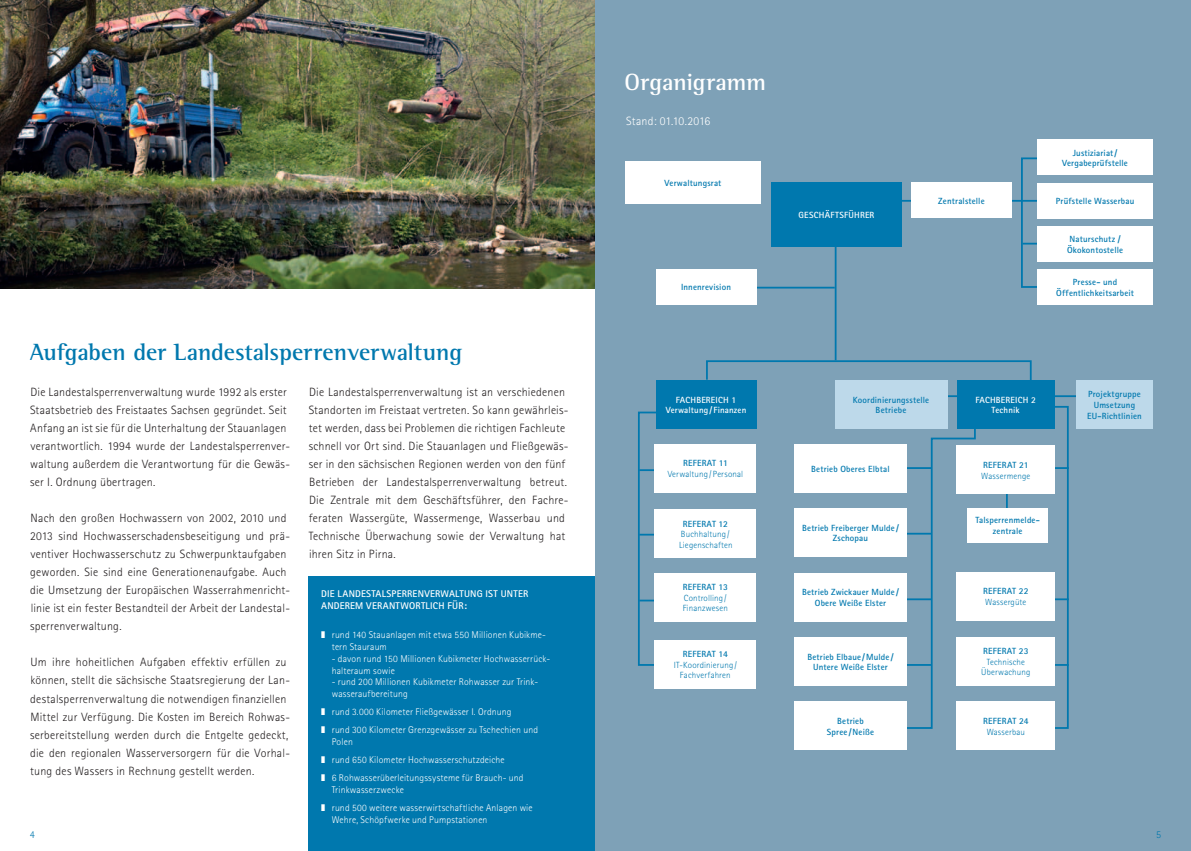
<style>
.page{position:relative;width:1191px;height:851px;background:#fff}
.page>*{position:absolute;margin:0;border:0;box-sizing:border-box;transform-origin:0 0}
.t1{font:700 24px "Rotis Semi Serif";color:#0078ae}
.t2{font:700 24px "Rotis Semi Serif";letter-spacing:-.005em;color:#fff}
.t3{font:300 12px/18px "Rotis Sans Serif";letter-spacing:.015em;color:#231f20}
.t4{font:300 12px "Rotis Sans Serif";color:#fff}
.t5{font:300 10.5px "Rotis Sans Serif";color:#0078ae}
.t6{font:300 9.75px/18.1px "Rotis Sans Serif";letter-spacing:.015em;color:#fff}
.t7{font:700 9.75px/11.7px "Rotis Sans Serif";letter-spacing:.02em;color:#fff}
.t8{font:700 9px/10.8px "Rotis Sans Serif";letter-spacing:.015em;color:#0078ae;text-align:center}
.t9{font:300 9px/10.8px "Rotis Sans Serif";letter-spacing:.015em;color:#0078ae;text-align:center}
.t10{font:700 9px/10.8px "Rotis Sans Serif";letter-spacing:.02em;color:#fff;text-align:center}
</style>
<div class="page">
<img style="left:0;top:0;width:595px;height:288px">
<div style="left:308px;top:576px;width:287px;height:274px;background:#0078ae"></div>
<div style="left:595px;top:0;width:596px;height:850px;background:#7ea1b7"></div>
<svg style="left:1024px;top:243px;width:13px;height:1px"></svg>
<hr style="left:792px;top:200px;width:248px;height:2px;background:#0078ae">
<hr style="left:666px;top:287px;width:168px;height:1px;background:#0078ae">
<div style="left:1021px;top:157px;width:35px;height:131px;border:2px solid #0078ae"></div>
<div style="left:1037px;top:139px;width:115px;height:36px;background:#fff"></div>
<div style="left:1037px;top:183px;width:115px;height:35px;background:#fff"></div>
<div style="left:1037px;top:226px;width:115px;height:35px;background:#fff"></div>
<div style="left:1037px;top:269px;width:115px;height:35px;background:#fff"></div>
<svg style="left:706px;top:359px;width:326px;height:28px"></svg>
<svg style="left:638px;top:411px;width:28px;height:255px"></svg>
<hr style="left:639px;top:599px;width:27px;height:2px;background:#0078ae">
<hr style="left:639px;top:533px;width:27px;height:2px;background:#0078ae">
<hr style="left:639px;top:469px;width:27px;height:2px;background:#0078ae">
<svg style="left:880px;top:422px;width:96px;height:307px"></svg>
<svg style="left:1038px;top:405px;width:31px;height:324px"></svg>
<hr style="left:881px;top:598px;width:50px;height:2px;background:#0078ae">
<hr style="left:881px;top:664px;width:50px;height:1px;background:#0078ae">
<hr style="left:881px;top:532px;width:50px;height:2px;background:#0078ae">
<hr style="left:881px;top:467px;width:50px;height:2px;background:#0078ae">
<hr style="left:1032px;top:598px;width:36px;height:2px;background:#0078ae">
<hr style="left:1032px;top:664px;width:36px;height:1px;background:#0078ae">
<hr style="left:1032px;top:467px;width:36px;height:2px;background:#0078ae">
<hr style="left:834px;top:239px;width:2px;height:121px;background:#0078ae">
<hr style="left:1006px;top:491px;width:1px;height:34px;background:#0078ae">
<div style="left:771px;top:182px;width:130px;height:65px;background:#0078ae"></div>
<div style="left:656px;top:380px;width:100px;height:49px;background:#0078ae"></div>
<div style="left:956px;top:701px;width:99px;height:49px;background:#fff"></div>
<div style="left:956px;top:572px;width:99px;height:48px;background:#fff"></div>
<div style="left:956px;top:636px;width:99px;height:49px;background:#fff"></div>
<div style="left:967px;top:507px;width:81px;height:35px;background:#fff"></div>
<div style="left:794px;top:444px;width:112px;height:48px;background:#fff"></div>
<div style="left:794px;top:508px;width:112px;height:48px;background:#fff"></div>
<div style="left:794px;top:572px;width:112px;height:49px;background:#fff"></div>
<div style="left:794px;top:637px;width:112px;height:48px;background:#fff"></div>
<div style="left:794px;top:701px;width:112px;height:49px;background:#fff"></div>
<div style="left:625px;top:161px;width:136px;height:43px;background:#fff"></div>
<div style="left:911px;top:182px;width:100px;height:36px;background:#fff"></div>
<div style="left:656px;top:269px;width:100px;height:35px;background:#fff"></div>
<div style="left:655px;top:444px;width:101px;height:48px;background:#fff"></div>
<div style="left:654px;top:509px;width:102px;height:49px;background:#fff"></div>
<div style="left:654px;top:572px;width:102px;height:49px;background:#fff"></div>
<div style="left:654px;top:640px;width:102px;height:48px;background:#fff"></div>
<hr style="left:903px;top:395px;width:173px;height:2px;background:#0078ae">
<div style="left:834px;top:380px;width:113px;height:49px;background:#bdd9ea"></div>
<div style="left:1076px;top:380px;width:76px;height:49px;background:#bdd9ea"></div>
<div style="left:956px;top:445px;width:99px;height:48px;background:#fff"></div>
<div style="left:956px;top:380px;width:98px;height:49px;background:#0078ae"></div>
<h1 class="t2" style="left:624px;top:68px;width:143px">Organigramm</h1>
<h1 class="t1" style="left:30px;top:338px;width:434px">Aufgaben der Landestalsperrenverwaltung</h1>
<p class="t3" style="left:30px;top:383px;width:261px">Die Landestalsperrenverwaltung wurde 1992 als erster Staatsbetrieb des Freistaates Sachsen gegründet. Seit Anfang an ist sie für die Unterhaltung der Stauanlagen verantwortlich. 1994 wurde der Landestalsperrenver&shy;waltung außerdem die Verantwortung für die Gewäs&shy;ser I. Ordnung übertragen.</p>
<p class="t3" style="left:30px;top:509px;width:261px">Nach den großen Hochwassern von 2002, 2010 und 2013 sind Hochwasserschadensbeseitigung und prä&shy;ventiver Hochwasserschutz zu Schwerpunktaufgaben geworden. Sie sind eine Generationenaufgabe. Auch die Umsetzung der Europäischen Wasserrahmenricht&shy;linie ist ein fester Bestandteil der Arbeit der Landestal&shy;sperrenverwaltung.</p>
<p class="t3" style="left:30px;top:653px;width:261px">Um ihre hoheitlichen Aufgaben effektiv erfüllen zu können, stellt die sächsische Staatsregierung der Lan&shy;destalsperrenverwaltung die notwendigen finanziellen Mittel zur Verfügung. Die Kosten im Bereich Rohwas&shy;serbereitstellung werden durch die Entgelte gedeckt, die den regionalen Wasserversorgern für die Vorhal&shy;tung des Wassers in Rechnung gestellt werden.</p>
<p class="t3" style="left:309px;top:383px;width:261px">Die Landestalsperrenverwaltung ist an verschiedenen Standorten im Freistaat vertreten. So kann gewährleis&shy;tet werden, dass bei Problemen die richtigen Fachleute schnell vor Ort sind. Die Stauanlagen und Fließgewäs&shy;ser in den sächsischen Regionen werden von den fünf Betrieben der Landestalsperrenverwaltung betreut.<br>Die Zentrale mit dem Geschäftsführer, den Fachre&shy;feraten Wassergüte, Wassermenge, Wasserbau und Technische Überwachung sowie der Verwaltung hat ihren Sitz in Pirna.</p>
<p class="t7" style="left:321px;top:587px;width:209px">Die Landestalsperrenverwaltung ist unter anderem verantwortlich für:</p>
<p class="t6" style="left:332px;top:629px;width:216px;line-height:11.7px;text-indent:-11px">❚ rund 140 Stauanlagen mit etwa 550 Millionen Kubikme&shy;tern Stauraum</p>
<p class="t6" style="left:332px;top:652px;width:220px;line-height:11.7px">- davon rund 150 Millionen Kubikmeter Hochwasserrück&shy;halteraum sowie</p>
<p class="t6" style="left:332px;top:676px;width:208px;line-height:11.7px">- rund 200 Millionen Kubikmeter Rohwasser zur Trink&shy;wasseraufbereitung</p>
<p class="t6" style="left:321px;top:702px;width:218px">❚ rund 3.000 Kilometer Fließgewässer I. Ordnung<br>❚ rund 300 Kilometer Grenzgewässer zu Tschechien und</p>
<p class="t6" style="left:321px;top:732px;width:204px;text-indent:11px">Polen<br>❚ rund 650 Kilometer Hochwasserschutzdeiche<br>❚ 6 Rohwasserüberleitungssysteme für Brauch- und</p>
<p class="t6" style="left:321px;top:780px;width:213px;text-indent:11px">Trinkwasserzwecke<br>❚ rund 500 weitere wasserwirtschaftliche Anlagen wie</p>
<p class="t6" style="left:332px;top:810px;width:157px">Wehre, Schöpfwerke und Pumpstationen</p>
<p class="t4" style="left:626px;top:113px;width:86px">Stand: 01.10.2016</p>
<p class="t8" style="left:664px;top:177px;width:58px">Verwaltungsrat</p>
<p class="t8" style="left:681px;top:281px;width:51px">I nnenrevision</p>
<p class="t10" style="left:665px;top:394px;width:82px">Fachbereich 1<br>Verwaltung / Finanzen</p>
<p class="t8" style="left:683px;top:457px;width:46px">Referat 11</p>
<p class="t9" style="left:668px;top:468px;width:77px">Verwaltung/Personal</p>
<p class="t8" style="left:683px;top:518px;width:47px">Referat 12</p>
<p class="t9" style="left:679px;top:529px;width:55px;text-align:left">Buchhaltung/<br>Liegenschaften</p>
<p class="t8" style="left:683px;top:581px;width:47px">Referat 13</p>
<p class="t9" style="left:682px;top:592px;width:47px;text-align:left">Controlling/<br>Finanzwesen</p>
<p class="t8" style="left:682px;top:648px;width:47px">Referat 14</p>
<p class="t9" style="left:673px;top:659px;width:65px">IT-Koordinierung /<br>Fachverfahren</p>
<p class="t10" style="left:798px;top:209px;width:77px">Geschäftsführer</p>
<p class="t8" style="left:938px;top:195px;width:48px">Zentralstelle</p>
<p class="t8" style="left:1062px;top:147px;width:67px">Justiziariat/<br>Vergabeprüfstelle</p>
<p class="t8" style="left:1055px;top:195px;width:80px">Prüfstelle Wasserbau</p>
<p class="t8" style="left:1067px;top:233px;width:58px;text-align:left">N aturschutz /<br>Ökokontostelle</p>
<p class="t8" style="left:1056px;top:276px;width:79px">Presse- und<br>Öffentlichkeitsarbeit</p>
<p class="t8" style="left:852px;top:394px;width:78px">Koordinierungsstelle<br>Betriebe</p>
<p class="t8" style="left:1087px;top:388px;width:56px">Projektgruppe<br>Umsetzung<br>EU-Richtlinien</p>
<p class="t10" style="left:975px;top:394px;width:62px">Fachbereich 2<br>Technik</p>
<p class="t8" style="left:811px;top:463px;width:80px">Betrieb Oberes Elbtal</p>
<p class="t8" style="left:983px;top:459px;width:47px">Referat 21</p>
<p class="t9" style="left:981px;top:470px;width:51px">Wassermenge</p>
<p class="t8" style="left:802px;top:522px;width:98px">Betrieb Freiberger M ulde/<br>Zschopau</p>
<p class="t8" style="left:975px;top:514px;width:66px">Talsperrenmelde&shy;zentrale</p>
<p class="t8" style="left:802px;top:586px;width:98px">Betrieb Zwickauer M ulde/<br>Obere Weiße Elster</p>
<p class="t8" style="left:983px;top:585px;width:47px">Referat 22</p>
<p class="t9" style="left:985px;top:596px;width:43px">Wassergüte</p>
<p class="t8" style="left:807px;top:651px;width:88px">Betrieb Elbaue/ M ulde/<br>Untere Weiße Elster</p>
<p class="t8" style="left:983px;top:645px;width:47px">Referat 23</p>
<p class="t9" style="left:981px;top:656px;width:51px">Technische<br>Überwachung</p>
<p class="t8" style="left:827px;top:715px;width:49px">Betrieb<br>Spree/ Neiße</p>
<p class="t8" style="left:983px;top:715px;width:47px">Referat 24</p>
<p class="t9" style="left:986px;top:726px;width:40px">Wasserbau</p>
<p class="t5" style="left:30px;top:828px;width:7px">4</p>
<p class="t5" style="left:1156px;top:828px;width:7px">5</p>
</div>
